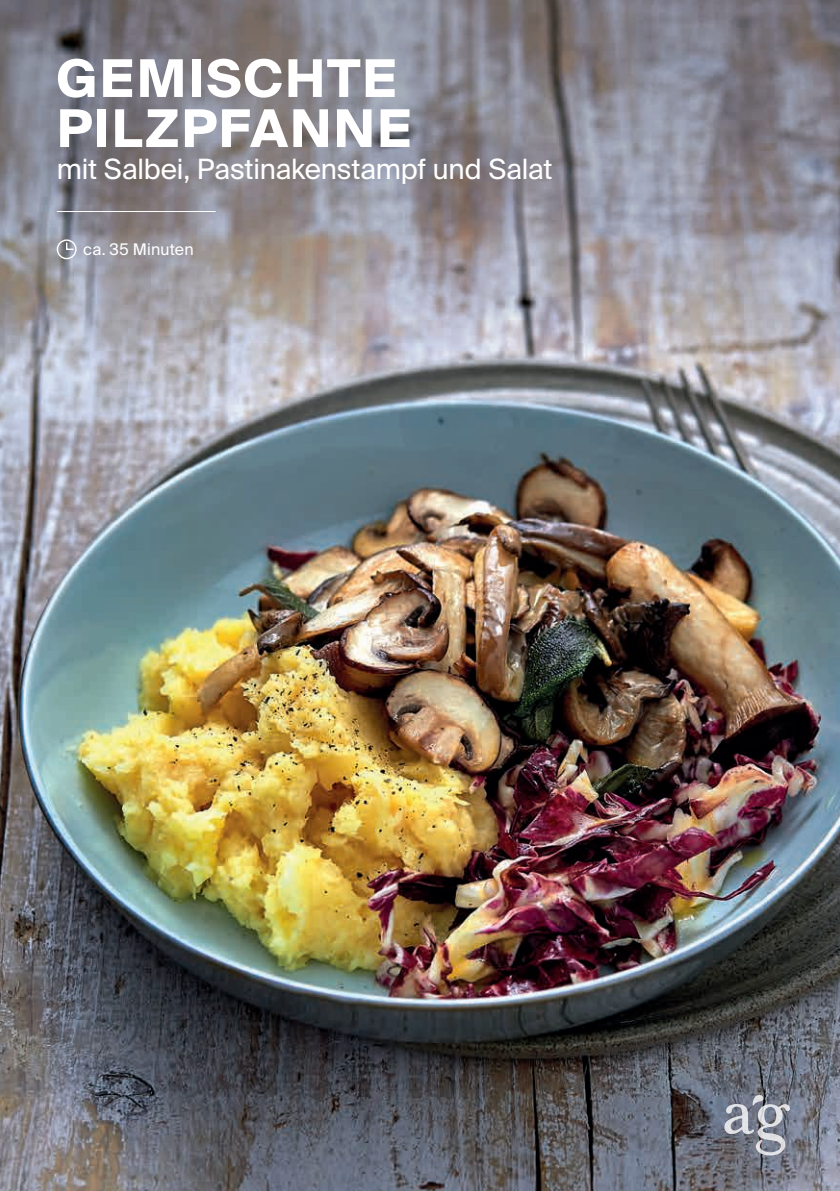
<style>
.page{position:relative;width:840px;height:1191px;background:#fff}
.page>*{position:absolute;margin:0;border:0;box-sizing:border-box;transform-origin:0 0}
.t1{font:700 52px/50px "Suisse Intl";letter-spacing:.04em;color:#fff}
.t2{font:28px "Suisse Intl";letter-spacing:-.005em;color:#fff}
.t3{font:16px "Suisse Intl";letter-spacing:.015em;color:#fff}
</style>
<div class="page">
<img style="left:0;top:363px;width:839px;height:828px">
<svg style="left:724px;top:1094px;width:65px;height:61px;background:#8c8f9a"></svg>
<svg style="left:0;top:0;width:839px;height:363px;background:#928f98"></svg>
<hr style="left:57px;top:211px;width:158px;height:1px;background:#fff">
<div style="left:57px;top:239px;width:20px;height:20px;border:1px solid #fff;border-radius:50%"></div>
<svg style="left:65px;top:241px;width:9px;height:10px"></svg>
<h1 class="t1" style="left:57px;top:54px;width:356px">GEMISCHTE<br>PILZPFANNE</h1>
<p class="t2" style="left:57px;top:153px;width:497px">mit Salbei, Pastinakenstampf und Salat</p>
<p class="t3" style="left:83px;top:240px;width:112px">ca. 35 Minuten</p>
</div>
